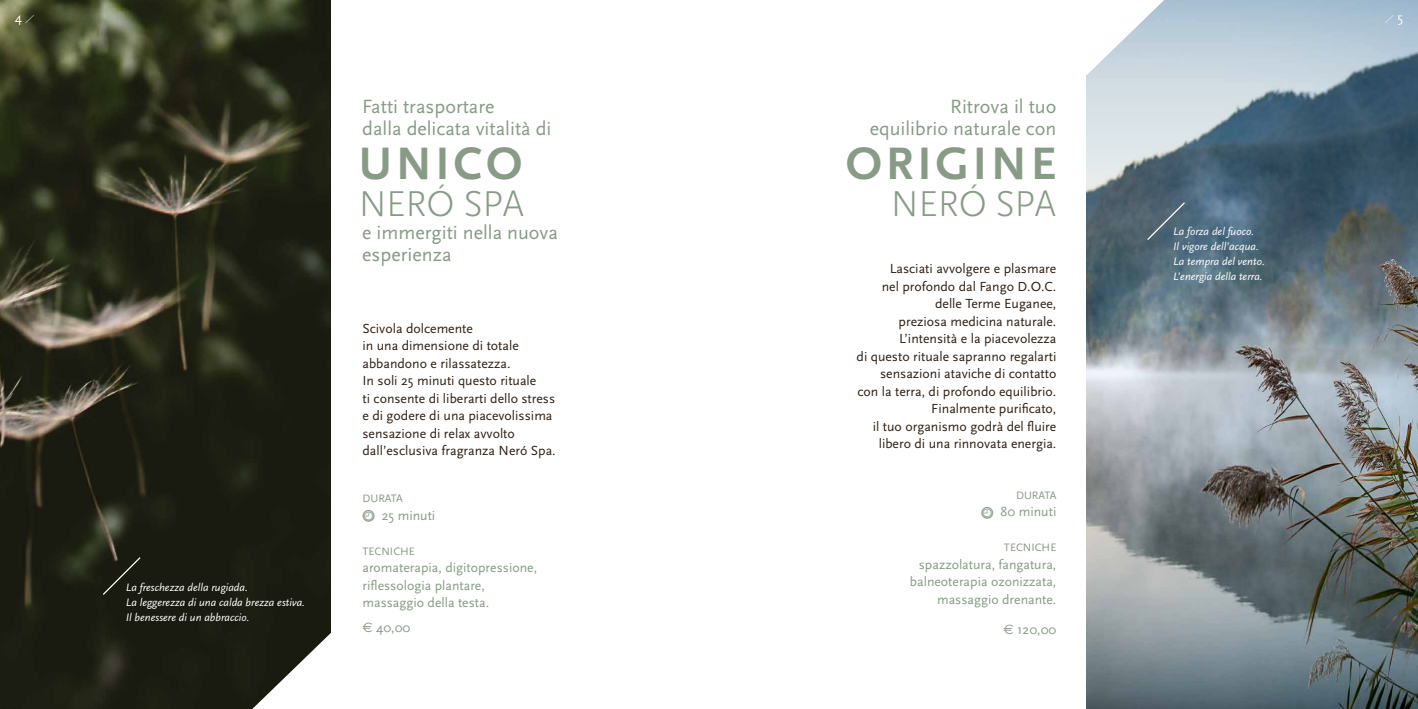
<style>
.page{position:relative;width:1418px;height:709px;background:#fff}
.page>*{position:absolute;margin:0;border:0;box-sizing:border-box;transform-origin:0 0}
.t1{font:700 47.5px "Scala Sans";letter-spacing:.08em;color:#879b86}
.t2{font:300 37.5px "Scala Sans";letter-spacing:-.01em;color:#879b86}
.t3{font:20px/22.5px "Scala Sans";color:#879b86}
.t4{font:13.75px/17.5px "Scala Sans";color:#2e2014}
.t5{font:13.75px/17.5px "Scala Sans";color:#879b86}
.t6{font:13.75px "Scala Sans";color:#fff}
.t7{font:italic 11.25px/15px "Scala Sans";color:#fff}
.t8{font:11.25px "Scala Sans";color:#879b86}
.t9{font:italic 8.75px "Scala Sans";color:#fff}
.s1{font-style:italic;font-size:8.75px}
.s2{font-family:"Bankwesen";font-size:17.5px}
.s3{font-family:"Euro Sans"}
.s4{font-style:normal;font-size:13.75px}
</style>
<div class="page">
<img style="left:0;top:0;width:331px;height:709px">
<svg style="left:101px;top:556px;width:41px;height:40px;background:#23241a"></svg>
<svg style="left:252px;top:624px;width:79px;height:85px"></svg>
<img style="left:1086px;top:290px;width:331px;height:419px">
<svg style="left:1086px;top:0;width:331px;height:290px;background:#738896"></svg>
<svg style="left:1086px;top:0;width:78px;height:84px"></svg>
<svg style="left:1145px;top:201px;width:41px;height:40px;background:#556a78"></svg>
<p class="t6" style="left:15px;top:10px;width:25px">4 <span class="s1">/</span></p>
<p class="t7" style="left:126px;top:580px;width:181px">La freschezza della rugiada.<br>La leggerezza di una calda brezza estiva.<br>Il benessere di un abbraccio.</p>
<h3 class="t3" style="left:362px;top:95px;width:191px">Fatti trasportare<br>dalla delicata vitalità di</h3>
<h1 class="t1" style="left:359px;top:138px;width:165px">UNICO</h1>
<h2 class="t2" style="left:359px;top:184px;width:167px">NERÓ SPA</h2>
<h3 class="t3" style="left:362px;top:221px;width:197px">e immergiti nella nuova esperienza</h3>
<p class="t4" style="left:362px;top:320px;width:195px">Scivola dolcemente<br>in una dimensione di totale abbandono e rilassatezza.<br>In soli 25 minuti questo rituale<br>ti consente di liberarti dello stress e di godere di una piacevolissima sensazione di relax avvolto dall’esclusiva fragranza Neró Spa.</p>
<p class="t8" style="left:362px;top:492px;width:42px">DURATA</p>
<p class="t5" style="left:362px;top:507px;width:74px"><span class="s2">q</span> 25 minuti</p>
<p class="t8" style="left:362px;top:545px;width:54px">TECNICHE</p>
<p class="t5" style="left:362px;top:559px;width:176px">aromaterapia, digitopressione, riflessologia plantare, massaggio della testa.</p>
<p class="t5" style="left:362px;top:619px;width:49px"><span class="s3">€</span> 40,00</p>
<h3 class="t3" style="left:869px;top:95px;width:188px;text-align:right">Ritrova il tuo equilibrio naturale con</h3>
<h1 class="t1" style="left:845px;top:138px;width:212px">ORIGINE</h1>
<h2 class="t2" style="left:890px;top:184px;width:167px">NERÓ SPA</h2>
<p class="t4" style="left:856px;top:260px;width:201px;text-align:right">Lasciati avvolgere e plasmare<br>nel profondo dal Fango D.O.C. delle Terme Euganee,<br>preziosa medicina naturale.<br>L’intensità e la piacevolezza<br>di questo rituale sapranno regalarti sensazioni ataviche di contatto con la terra, di profondo equilibrio.<br>Finalmente purificato,<br>il tuo organismo godrà del fluire libero di una rinnovata energia.</p>
<p class="t8" style="left:1016px;top:489px;width:42px">DURATA</p>
<p class="t5" style="left:981px;top:503px;width:77px"><span class="s2">q</span> 80 minuti</p>
<p class="t8" style="left:1004px;top:541px;width:54px">TECNICHE</p>
<p class="t5" style="left:910px;top:555px;width:148px;text-align:right">spazzolatura, fangatura, balneoterapia ozonizzata, massaggio drenante.</p>
<p class="t5" style="left:1003px;top:620px;width:54px"><span class="s3">€</span> 120,00</p>
<p class="t7" style="left:1173px;top:224px;width:93px">La forza del fuoco.<br>Il vigore dell’acqua.<br>La tempra del vento.<br>L’energia della terra.</p>
<p class="t9" style="left:1386px;top:13px;width:19px">/<span class="s4">5</span></p>
</div>
